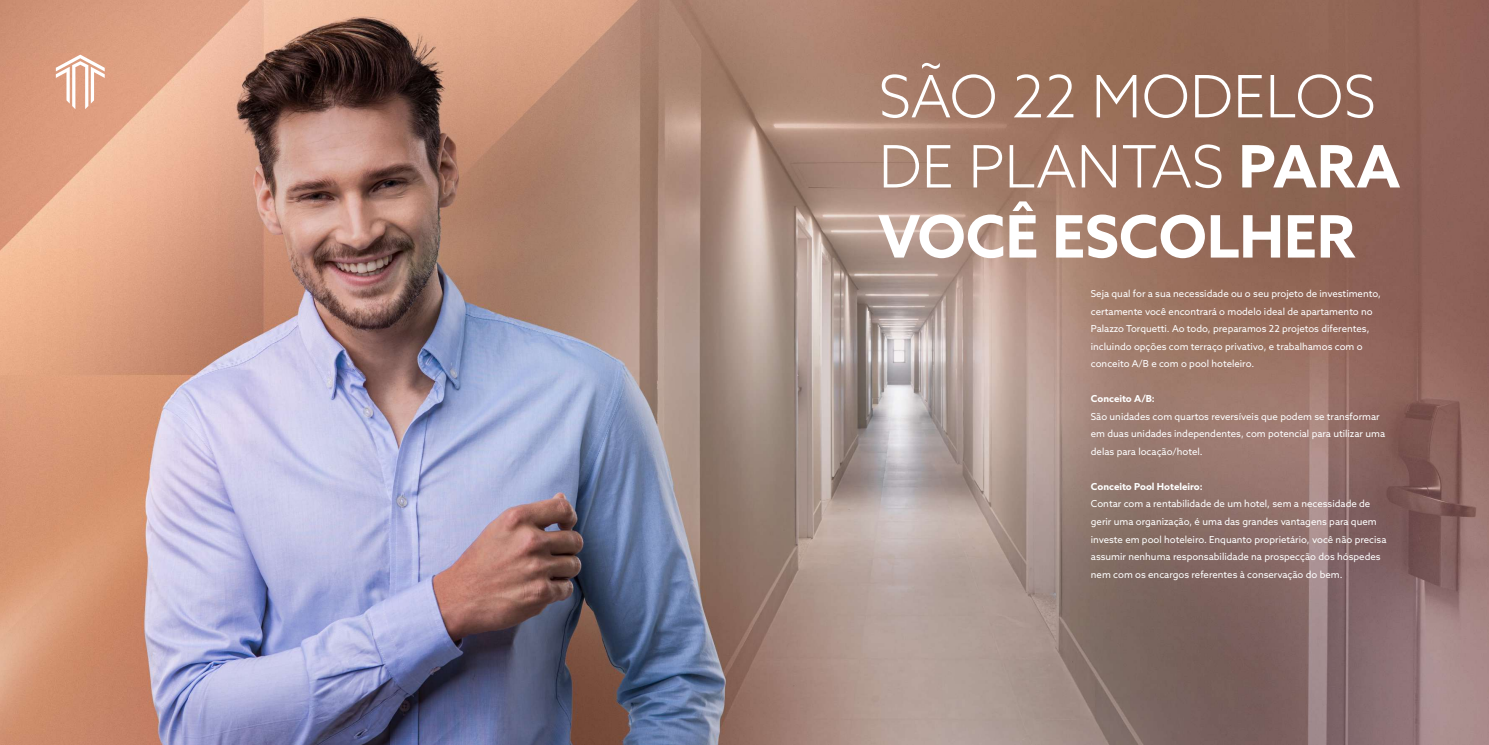
<style>
.page{position:relative;width:1489px;height:745px;background:#fff}
.page>*{position:absolute;margin:0;border:0;box-sizing:border-box;transform-origin:0 0}
.t1{font:300 58.45px/70px "Azo Sans";color:#fff}
.t2{font:9.62px/17.5px "Azo Sans";color:#fff}
.t3{font:700 9.62px "Azo Sans";color:#fff}
.s1{font-weight:700}
</style>
<div class="page">
<img style="left:0;top:0;width:1488px;height:744px">
<svg style="left:56px;top:55px;width:49px;height:54px"></svg>
<h1 class="t1" style="left:878px;top:61px;width:523px">SÃO 22 MODELOS<br>DE PLANTAS <span class="s1">PARA<br>VOCÊ ESCOLHER</span></h1>
<p class="t2" style="left:1090px;top:285px;width:291px">Seja qual for a sua necessidade ou o seu projeto de investimento, certamente você encontrará o modelo ideal de apartamento no Palazzo Torquetti. Ao todo, preparamos 22 projetos diferentes, incluindo opções com terraço privativo, e trabalhamos com o conceito A/B e com o pool hoteleiro.</p>
<p class="t3" style="left:1090px;top:392px;width:66px">Conceito A/B:</p>
<p class="t2" style="left:1090px;top:407px;width:296px">São unidades com quartos reversíveis que podem se transformar em duas unidades independentes, com potencial para utilizar uma delas para locação/hotel.</p>
<p class="t3" style="left:1090px;top:480px;width:113px">Conceito Pool Hoteleiro:</p>
<p class="t2" style="left:1090px;top:495px;width:297px">Contar com a rentabilidade de um hotel, sem a necessidade de gerir uma organização, é uma das grandes vantagens para quem investe em pool hoteleiro. Enquanto proprietário, você não precisa assumir nenhuma responsabilidade na prospecção dos hóspedes nem com os encargos referentes à conservação do bem.</p>
</div>
